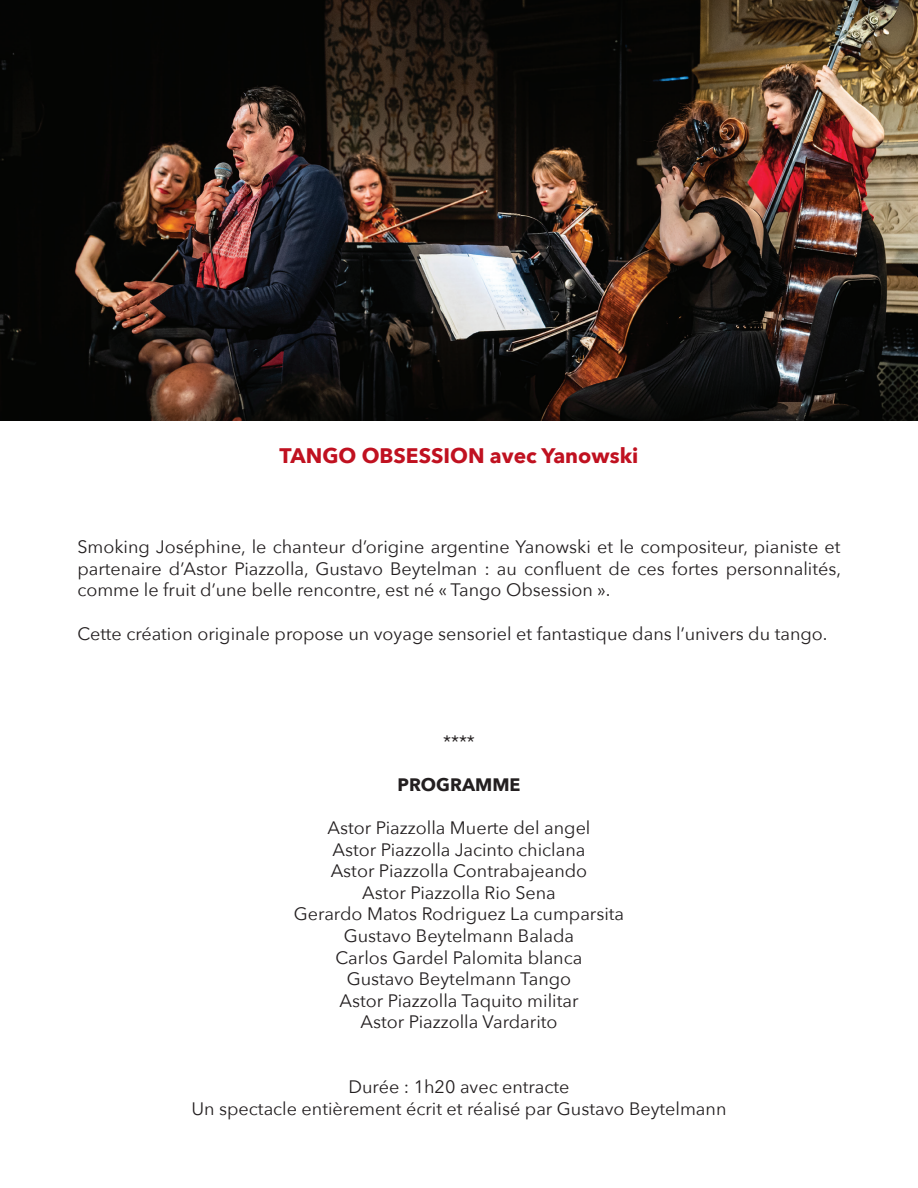
<style>
.page{position:relative;width:918px;height:1188px;background:#fff}
.page>*{position:absolute;margin:0;border:0;box-sizing:border-box;transform-origin:0 0}
.t1{font:700 21px "Avenir Next";color:#c01120}
.t2{font:18px/21.6px "Avenir Next";color:#231f20;text-align:center}
.t3{font:700 18px "Avenir Next";color:#231f20}
</style>
<div class="page">
<img style="left:0;top:0;width:918px;height:421px">
<p class="t1" style="left:280px;top:438px;width:360px">TANGO OBSESSION avec Yanowski</p>
<p class="t2" style="left:77px;top:535px;width:765px;text-align:justify">Smoking Joséphine, le chanteur d’origine argentine Yanowski et le compositeur, pianiste et partenaire d’Astor Piazzolla, Gustavo Beytelman : au confluent de ces fortes personnalités, comme le fruit d’une belle rencontre, est né « Tango Obsession ».</p>
<p class="t2" style="left:77px;top:622px;width:751px">Cette création originale propose un voyage sensoriel et fantastique dans l’univers du tango.</p>
<p class="t2" style="left:443px;top:730px;width:33px">****</p>
<p class="t3" style="left:398px;top:769px;width:124px">PROGRAMME</p>
<p class="t2" style="left:294px;top:816px;width:332px">Astor Piazzolla Muerte del angel<br>Astor Piazzolla Jacinto chiclana<br>Astor Piazzolla Contrabajeando<br>Astor Piazzolla Rio Sena<br>Gerardo Matos Rodriguez La cumparsita<br>Gustavo Beytelmann Balada<br>Carlos Gardel Palomita blanca<br>Gustavo Beytelmann Tango<br>Astor Piazzolla Taquito militar<br>Astor Piazzolla Vardarito</p>
<p class="t2" style="left:192px;top:1075px;width:537px">Durée : 1h20 avec entracte<br>Un spectacle entièrement écrit et réalisé par Gustavo Beytelmann</p>
</div>
